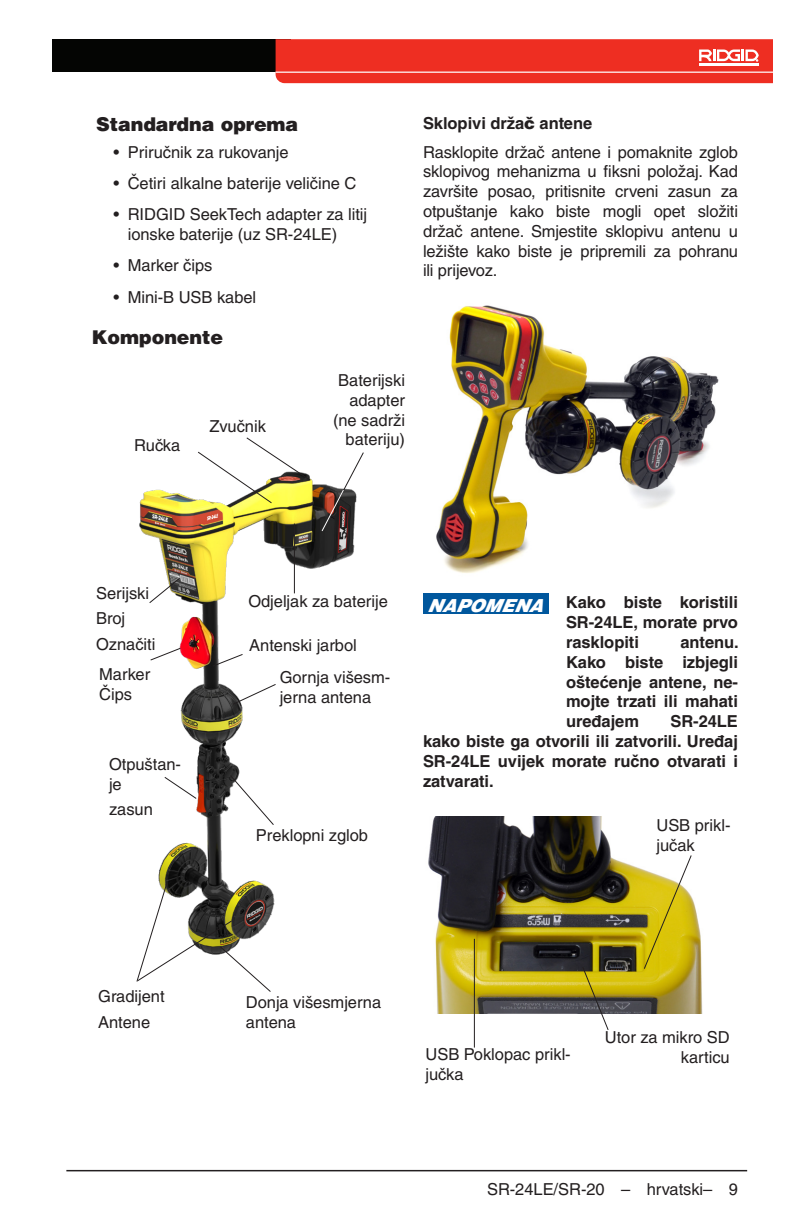
<style>
.page{position:relative;width:792px;height:1224px;background:#fff}
.page>*{position:absolute;margin:0;border:0;box-sizing:border-box;transform-origin:0 0}
.Head_2____h2_-_half{font:900 19px "Helvetica LT Pro";letter-spacing:-.005em;color:#231f20}
.Notice_White{font:italic 900 18px "Helvetica LT Pro";letter-spacing:-.005em;color:#fff}
.Basic_Normal___bn{font:16.4px/19.8px "Helvetica LT Pro";letter-spacing:-.005em;color:#231f20}
.Call-Out_-_half{font:16.4px/19.8px "Helvetica LT Pro";letter-spacing:-.005em;color:#231f20}
.Basic_Bold____bb{font:700 16.4px/19.8px "Helvetica LT Pro";letter-spacing:-.005em;color:#231f20;text-align:justify}
.Head_3___h3{font:700 16.4px "Helvetica LT Std";letter-spacing:-.005em;color:#231f20}
.s1{font-family:"Helvetica LT Pro";font-weight:900}
</style>
<div class="page">
<hr style="left:66px;top:1170px;width:681px;height:1px;background:#231f20">
<div style="left:52px;top:39px;width:239px;height:33px;background:#040503"></div>
<svg style="left:276px;top:39px;width:497px;height:44px;background:#ee3a2f"></svg>
<img style="left:139px;top:478px;width:216px;height:437px">
<svg style="left:232px;top:684px;width:44px;height:21px"></svg>
<svg style="left:150px;top:647px;width:31px;height:14px"></svg>
<svg style="left:197px;top:437px;width:113px;height:67px"></svg>
<svg style="left:230px;top:775px;width:44px;height:51px"></svg>
<svg style="left:164px;top:776px;width:33px;height:23px"></svg>
<svg style="left:136px;top:882px;width:135px;height:110px"></svg>
<hr style="left:294px;top:524px;width:1px;height:69px;background:#231f20">
<svg style="left:149px;top:577px;width:32px;height:27px"></svg>
<svg style="left:212px;top:654px;width:31px;height:13px"></svg>
<img style="left:436px;top:305px;width:283px;height:268px">
<div style="left:423px;top:593px;width:125px;height:21px;background:#00579d"></div>
<img style="left:428px;top:817px;width:275px;height:196px">
<hr style="left:474px;top:939px;width:1px;height:109px;background:#231f20">
<svg style="left:582px;top:966px;width:27px;height:64px"></svg>
<svg style="left:643px;top:855px;width:49px;height:115px"></svg>
<svg style="left:321px;top:452px;width:43px;height:80px"></svg>
<p class="Head_2____h2_-_half" style="left:96px;top:111px;width:204px">Standardna oprema</p>
<p class="Basic_Normal___bn" style="left:113px;top:142px;width:177px">• Priručnik za rukovanje</p>
<p class="Basic_Normal___bn" style="left:113px;top:173px;width:244px">• Četiri alkalne baterije veličine C</p>
<p class="Basic_Normal___bn" style="left:128px;top:205px;width:241px;text-indent:-14px">• RIDGID SeekTech adapter za litij ionske baterije (uz SR-24LE)</p>
<p class="Basic_Normal___bn" style="left:113px;top:256px;width:101px">• Marker čips</p>
<p class="Basic_Normal___bn" style="left:113px;top:287px;width:144px">• Mini-B USB kabel</p>
<p class="Head_2____h2_-_half" style="left:92px;top:325px;width:133px">Komponente</p>
<p class="Call-Out_-_half" style="left:134px;top:435px;width:48px">Ručka</p>
<p class="Call-Out_-_half" style="left:209px;top:417px;width:58px">Zvučnik</p>
<p class="Call-Out_-_half" style="left:333px;top:370px;width:73px;text-align:right">Baterijski adapter (ne sadrži bateriju)</p>
<p class="Head_3___h3" style="left:423px;top:113px;width:171px">Sklopivi drža<span class="s1">č</span> antene</p>
<p class="Basic_Normal___bn" style="left:423px;top:142px;width:317px;text-align:justify">Rasklopite držač antene i pomaknite zglob sklopivog mehanizma u fiksni položaj. Kad završite posao, pritisnite crveni zasun za otpuštanje kako biste mogli opet složiti držač antene. Smjestite sklopivu antenu u ležište kako biste je pripremili za pohranu ili prijevoz.</p>
<p class="Call-Out_-_half" style="left:96px;top:583px;width:55px">Serijski</p>
<p class="Call-Out_-_half" style="left:96px;top:609px;width:31px">Broj</p>
<p class="Call-Out_-_half" style="left:96px;top:634px;width:61px">Označiti</p>
<p class="Call-Out_-_half" style="left:99px;top:664px;width:53px">Marker<br>Čips</p>
<p class="Call-Out_-_half" style="left:109px;top:754px;width:74px">Otpuštan&shy;je</p>
<p class="Call-Out_-_half" style="left:109px;top:800px;width:45px">zasun</p>
<p class="Call-Out_-_half" style="left:248px;top:592px;width:141px">Odjeljak za baterije</p>
<p class="Call-Out_-_half" style="left:249px;top:635px;width:109px">Antenski jarbol</p>
<p class="Call-Out_-_half" style="left:280px;top:667px;width:112px">Gornja višesm&shy;jerna antena</p>
<p class="Call-Out_-_half" style="left:256px;top:826px;width:114px">Preklopni zglob</p>
<p class="Notice_White" style="left:427px;top:594px;width:122px">NAPOMENA</p>
<p class="Basic_Bold____bb" style="left:566px;top:593px;width:174px">Kako biste koristili SR‑24LE, morate prvo rasklopiti</p>
<p class="Basic_Bold____bb" style="left:566px;top:632px;width:174px;text-indent:114px">antenu.<br>Kako biste izbjegli oštećenje antene, ne&shy;mojte trzati ili mahati uređajem</p>
<p class="Basic_Bold____bb" style="left:423px;top:712px;width:317px;text-indent:247px">SR‑24LE kako biste ga otvorili ili zatvorili. Uređaj SR‑24LE uvijek morate ručno otvarati i zatvarati.</p>
<p class="Call-Out_-_half" style="left:657px;top:815px;width:76px">USB prikl&shy;jučak</p>
<p class="Call-Out_-_half" style="left:98px;top:986px;width:68px">Gradijent</p>
<p class="Call-Out_-_half" style="left:98px;top:1012px;width:54px">Antene</p>
<p class="Call-Out_-_half" style="left:246px;top:992px;width:137px">Donja višesmjerna antena</p>
<p class="Call-Out_-_half" style="left:426px;top:1044px;width:147px">USB Poklopac prikl&shy;jučka</p>
<p class="Call-Out_-_half" style="left:605px;top:1028px;width:126px;text-align:right">Utor za mikro SD karticu</p>
<p class="Basic_Normal___bn" style="left:487px;top:1180px;width:252px">SR-24LE/SR-20 – hrvatski– 9</p>
</div>
